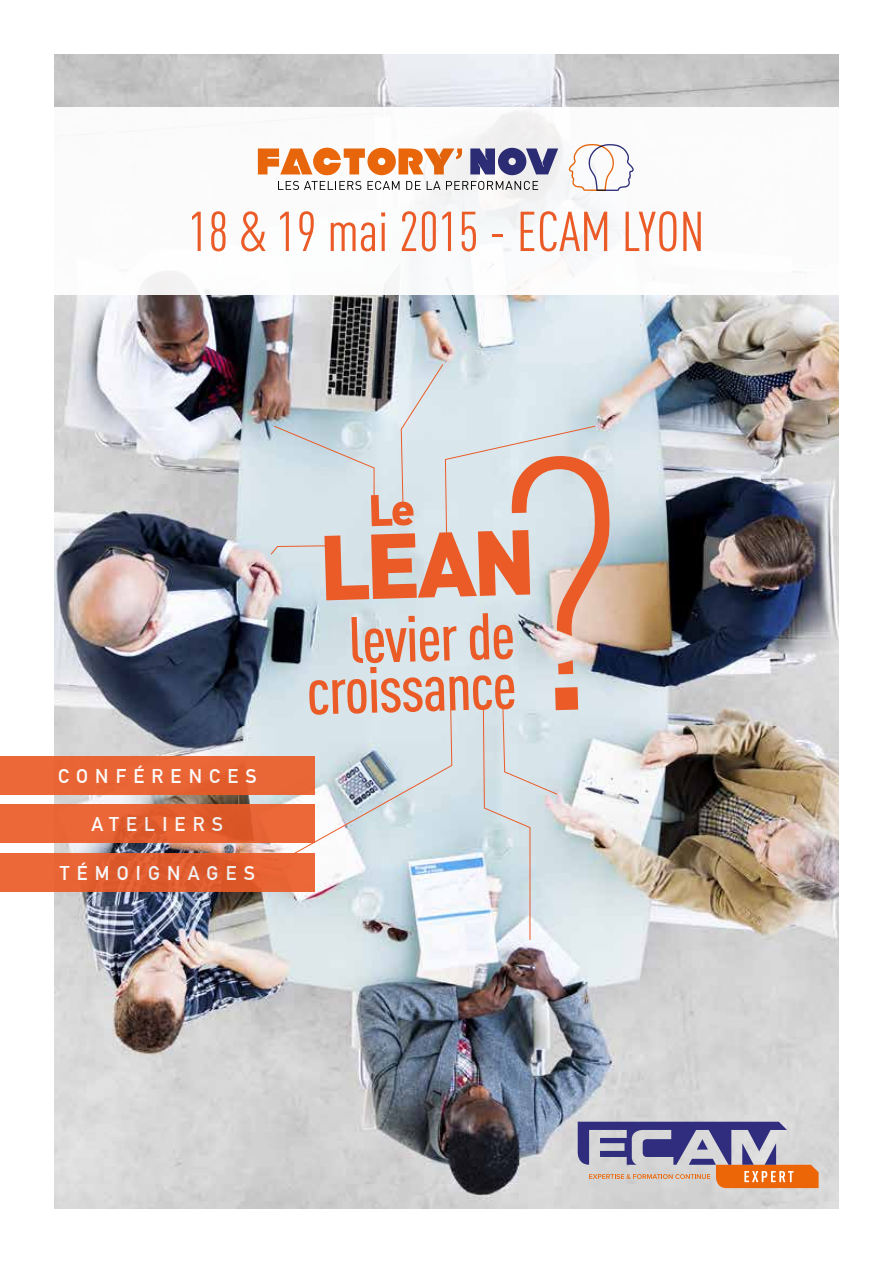
<style>
.page{position:relative;width:893px;height:1263px;background:#fff}
.page>*{position:absolute;margin:0;border:0;box-sizing:border-box;transform-origin:0 0}
.t1{font:500 64.8px/49.8px "DIN Cond";color:#ea5b28;text-align:right}
.t2{font:55.2px "DIN Cond";color:#eb5b27}
.t3{font:700 19.5px "DIN Alternate";letter-spacing:.37em;color:#fff}
</style>
<div class="page">
<img style="left:54px;top:54px;width:785px;height:1155px">
<svg style="left:291px;top:709px;width:162px;height:146px;background:#d1dce2"></svg>
<svg style="left:483px;top:687px;width:95px;height:253px;background:#d5dcdf"></svg>
<svg style="left:558px;top:660px;width:15px;height:14px"></svg>
<svg style="left:271px;top:364px;width:338px;height:272px;background:#d1c6c3"></svg>
<svg style="left:578px;top:1122px;width:241px;height:66px;background:#a9949e"></svg>
<div style="left:0;top:756px;width:315px;height:38px;background:#e96636"></div>
<div style="left:0;top:805px;width:315px;height:38px;background:linear-gradient(to right,#ea6536,#e45f2f)"></div>
<div style="left:0;top:853px;width:315px;height:39px;background:linear-gradient(to right,#e76334,#e25d2e)"></div>
<div style="left:0;top:107px;width:892px;height:188px;background:#fff"></div>
<svg style="left:278px;top:181px;width:83px;height:9px"></svg>
<svg style="left:367px;top:181px;width:32px;height:9px"></svg>
<svg style="left:406px;top:181px;width:15px;height:9px"></svg>
<svg style="left:427px;top:181px;width:13px;height:9px"></svg>
<svg style="left:446px;top:181px;width:92px;height:9px"></svg>
<svg style="left:470px;top:148px;width:88px;height:27px"></svg>
<svg style="left:258px;top:148px;width:204px;height:27px"></svg>
<svg style="left:569px;top:144px;width:65px;height:47px"></svg>
<h2 class="t2" style="left:188px;top:199px;width:518px">18 &amp; 19 mai 2015 - ECAM LYON</h2>
<p class="t3" style="left:58px;top:764px;width:200px">CONFÉRENCES</p>
<p class="t3" style="left:92px;top:813px;width:133px">ATELIERS</p>
<p class="t3" style="left:60px;top:862px;width:197px">TÉMOIGNAGES</p>
<h1 class="t1" style="left:304px;top:616px;width:212px;rotate:-2deg">levier de croissance</h1>
</div>
